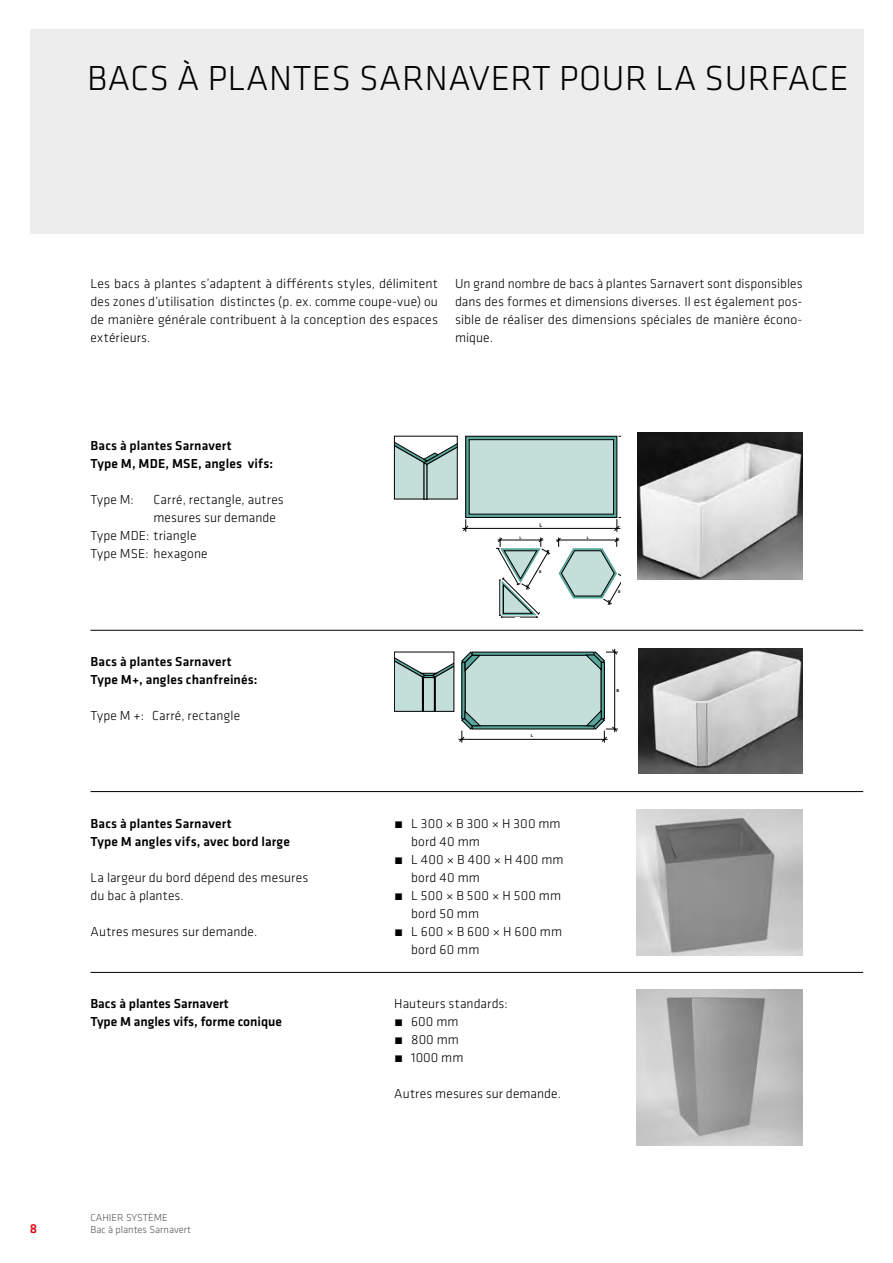
<style>
.page{position:relative;width:893px;height:1263px;background:#fff}
.page>*{position:absolute;margin:0;border:0;box-sizing:border-box;transform-origin:0 0}
.Sika_CH_Klavica_HL1{font:300 36px "Klavika";letter-spacing:.015em;color:#000}
.SI_Klavika_copy_-_bl{font:300 13.5px/18px "Klavika";letter-spacing:.005em;color:#000;text-align:justify}
.SI_Klavika_copy_-_le{font:300 13.5px/18px "Klavika";letter-spacing:.01em;color:#000}
.SI_Klavica_HL4_Produ{font:500 13.5px "Klavika";letter-spacing:.01em;color:#000}
.t1{font:500 13.5px "Klavika";color:#e30613}
.t2{font:300 10.5px/12.6px "Klavika";color:#575756}
.t3{font:500 5.4px "Klavika";color:#000}
.t4{font:500 4.65px "Klavika";color:#000}
.t5{font:500 4.05px "Klavika";color:#000}
</style>
<div class="page">
<div style="left:30px;top:30px;width:833px;height:204px;background:#ededed"></div>
<img style="left:637px;top:432px;width:165px;height:147px">
<hr style="left:462px;top:528px;width:158px;height:1px;background:#000">
<svg style="left:396px;top:442px;width:59px;height:55px"></svg>
<svg style="left:463px;top:435px;width:157px;height:183px"></svg>
<hr style="left:91px;top:630px;width:772px;height:1px;background:#000">
<img style="left:638px;top:648px;width:164px;height:126px">
<svg style="left:394px;top:649px;width:224px;height:94px"></svg>
<img style="left:637px;top:810px;width:165px;height:146px">
<hr style="left:91px;top:972px;width:772px;height:1px;background:#000">
<img style="left:637px;top:990px;width:165px;height:155px">
<hr style="left:91px;top:791px;width:772px;height:1px;background:#000">
<p class="Sika_CH_Klavica_HL1" style="left:87px;top:56px;width:763px">BACS À PLANTES SARNAVERT POUR LA SURFACE</p>
<p class="t1" style="left:30px;top:1219px;width:9px">8</p>
<p class="SI_Klavika_copy_-_bl" style="left:91px;top:274px;width:349px">Les bacs à plantes s’adaptent à différents styles, délimitent des zones d’utilisation distinctes (p. ex. comme coupe-vue) ou de manière générale contribuent à la conception des espaces extérieurs.</p>
<p class="SI_Klavika_copy_-_bl" style="left:455px;top:274px;width:349px">Un grand nombre de bacs à plantes Sarnavert sont disponsibles dans des formes et dimensions diverses. Il est également pos&shy;sible de réaliser des dimensions spéciales de manière écono&shy;mique.</p>
<p class="SI_Klavica_HL4_Produ" style="left:91px;top:436px;width:143px">Bacs à plantes Sarnavert</p>
<p class="SI_Klavica_HL4_Produ" style="left:91px;top:454px;width:184px">Type M, MDE, MSE, angles vifs:</p>
<p class="SI_Klavika_copy_-_le" style="left:91px;top:490px;width:45px">Type M:</p>
<p class="SI_Klavika_copy_-_le" style="left:153px;top:490px;width:132px">Carré, rectangle, autres mesures sur demande</p>
<p class="SI_Klavika_copy_-_le" style="left:91px;top:526px;width:108px">Type MDE: triangle</p>
<p class="SI_Klavika_copy_-_le" style="left:91px;top:544px;width:119px">Type MSE: hexagone</p>
<p class="SI_Klavica_HL4_Produ" style="left:91px;top:652px;width:143px">Bacs à plantes Sarnavert</p>
<p class="SI_Klavica_HL4_Produ" style="left:91px;top:670px;width:168px">Type M+, angles chanfreinés:</p>
<p class="SI_Klavika_copy_-_le" style="left:91px;top:706px;width:151px">Type M +: Carré, rectangle</p>
<p class="t3" style="left:539px;top:521px;width:4px">L</p>
<p class="t5" style="left:519px;top:535px;width:4px">L</p>
<p class="t5" style="left:587px;top:535px;width:4px">L</p>
<p class="t5" style="left:539px;top:569px;width:4px">B</p>
<p class="t5" style="left:618px;top:588px;width:4px">B</p>
<p class="t4" style="left:531px;top:732px;width:4px">L</p>
<p class="t4" style="left:617px;top:687px;width:4px">B</p>
<p class="SI_Klavica_HL4_Produ" style="left:91px;top:814px;width:143px">Bacs à plantes Sarnavert</p>
<p class="SI_Klavica_HL4_Produ" style="left:91px;top:832px;width:201px">Type M angles vifs, avec bord large</p>
<p class="SI_Klavika_copy_-_le" style="left:91px;top:868px;width:219px">La largeur du bord dépend des mesures du bac à plantes.</p>
<p class="SI_Klavika_copy_-_le" style="left:91px;top:922px;width:168px">Autres mesures sur demande.</p>
<p class="SI_Klavica_HL4_Produ" style="left:91px;top:994px;width:140px">Bacs à plantes Sarnavert</p>
<p class="SI_Klavica_HL4_Produ" style="left:91px;top:1012px;width:193px">Type M angles vifs, forme conique</p>
<p class="t2" style="left:91px;top:1211px;width:102px">CAHIER SYSTÈME<br>Bac à plantes Sarnavert</p>
<p class="SI_Klavika_copy_-_bl" style="left:394px;top:814px;width:168px">́ L 300 × B 300 × H 300 mm</p>
<p class="SI_Klavika_copy_-_bl" style="left:411px;top:832px;width:70px">bord 40 mm</p>
<p class="SI_Klavika_copy_-_bl" style="left:394px;top:850px;width:171px">́ L 400 × B 400 × H 400 mm</p>
<p class="SI_Klavika_copy_-_bl" style="left:411px;top:868px;width:70px">bord 40 mm</p>
<p class="SI_Klavika_copy_-_bl" style="left:394px;top:886px;width:168px">́ L 500 × B 500 × H 500 mm</p>
<p class="SI_Klavika_copy_-_bl" style="left:411px;top:904px;width:69px">bord 50 mm</p>
<p class="SI_Klavika_copy_-_bl" style="left:394px;top:922px;width:169px">́ L 600 × B 600 × H 600 mm</p>
<p class="SI_Klavika_copy_-_bl" style="left:411px;top:940px;width:70px">bord 60 mm</p>
<p class="SI_Klavika_copy_-_le" style="left:394px;top:994px;width:115px">Hauteurs standards:</p>
<p class="SI_Klavika_copy_-_bl" style="left:394px;top:1012px;width:66px">́ 600 mm</p>
<p class="SI_Klavika_copy_-_bl" style="left:394px;top:1030px;width:66px">́ 800 mm</p>
<p class="SI_Klavika_copy_-_bl" style="left:394px;top:1048px;width:71px">́ 1000 mm</p>
<p class="SI_Klavika_copy_-_le" style="left:394px;top:1084px;width:168px">Autres mesures sur demande.</p>
</div>
